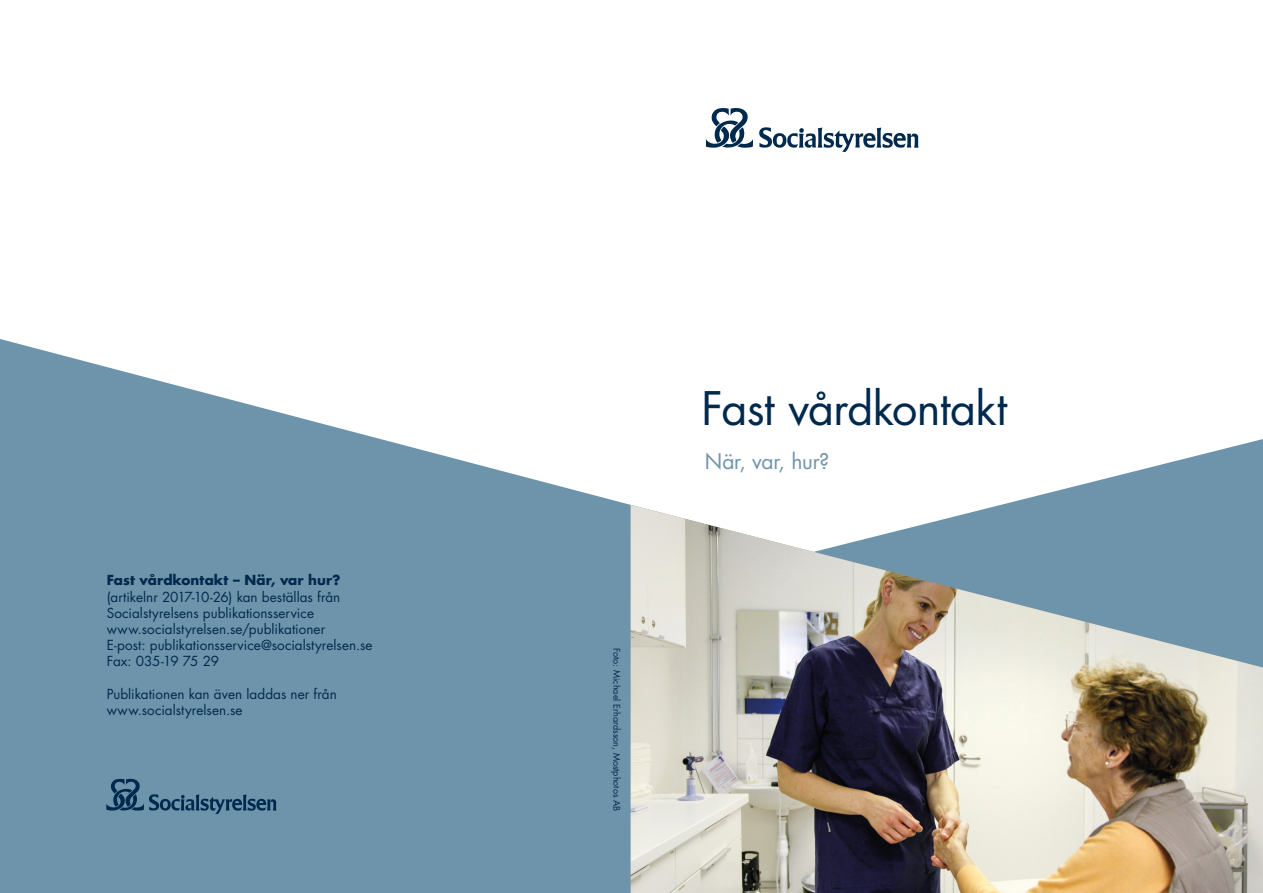
<style>
.page{position:relative;width:1263px;height:893px;background:#fff}
.page>*{position:absolute;margin:0;border:0;box-sizing:border-box;transform-origin:0 0}
.RUBRIK{font:45px "Futura Std";letter-spacing:-.015em;color:#00294e}
.UNDERRUBRIK_144{font:21px "Futura Std";letter-spacing:-.01em;color:#6e94ab}
.INFOTEXT_BAKSIDA{font:13.5px "Futura Std";color:#00294e}
.INFORUBRIK_BAKSIDA{font:700 13.5px "Futura Std";letter-spacing:.005em;color:#00294e}
.foto{font:9px "Futura Std";color:#00294e}
</style>
<div class="page">
<svg style="left:1001px;top:439px;width:262px;height:66px"></svg>
<svg style="left:0;top:339px;width:631px;height:554px;fill:#6e94ab"></svg>
<img style="left:631px;top:505px;width:632px;height:388px">
<svg style="left:706px;top:108px;width:47px;height:40px"></svg>
<svg style="left:759px;top:127px;width:159px;height:25px"></svg>
<svg style="left:106px;top:779px;width:170px;height:35px;background:#547a95"></svg>
<p class="INFORUBRIK_BAKSIDA" style="left:107px;top:571px;width:235px">Fast vårdkontakt – När, var hur?</p>
<p class="INFOTEXT_BAKSIDA" style="left:107px;top:588px;width:235px">(artikelnr 2017-10-26) kan beställas från</p>
<p class="INFOTEXT_BAKSIDA" style="left:107px;top:604px;width:209px">Socialstyrelsens publikationsservice</p>
<p class="INFOTEXT_BAKSIDA" style="left:107px;top:620px;width:220px">www.socialstyrelsen.se/publikationer</p>
<p class="INFOTEXT_BAKSIDA" style="left:107px;top:637px;width:267px">E-post: publikationsservice@socialstyrelsen.se</p>
<p class="INFOTEXT_BAKSIDA" style="left:107px;top:653px;width:114px">Fax: 035-19 75 29</p>
<p class="INFOTEXT_BAKSIDA" style="left:107px;top:685px;width:231px">Publikationen kan även laddas ner från</p>
<p class="INFOTEXT_BAKSIDA" style="left:107px;top:701px;width:137px">www.socialstyrelsen.se</p>
<p class="foto" style="left:622px;top:648px;width:165px;rotate:90deg">Foto: Michael Erhardsson, Mostphotos AB</p>
<p class="RUBRIK" style="left:702px;top:379px;width:307px">Fast vårdkontakt</p>
<p class="UNDERRUBRIK_144" style="left:705px;top:448px;width:126px">När, var, hur?</p>
</div>
